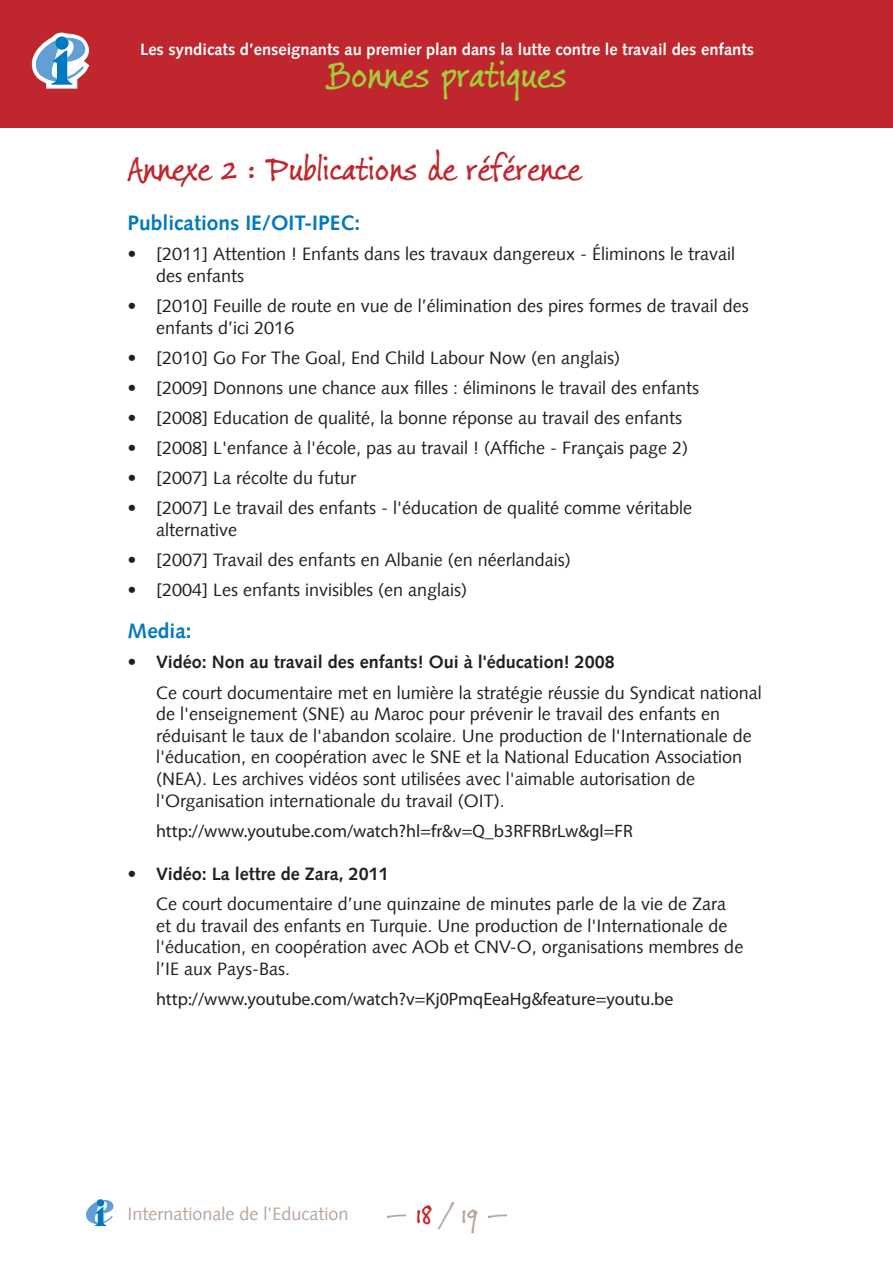
<style>
.page{position:relative;width:893px;height:1263px;background:#fff}
.page>*{position:absolute;margin:0;border:0;box-sizing:border-box;transform-origin:0 0}
.t1{font:40.5px "Jimmy Crack Corn Pro";color:#a3cd39}
.Header_2{font:36px "Jimmy Crack Corn Pro";color:#c0262d}
.Header_3{font:700 21px "Syntax LT";color:#0079c2}
.list_1{font:18px/21.6px "Syntax LT";color:#231f20}
.list_1-2{font:18px "Myriad Pro";color:#231f20}
.list_1-3{font:700 18px "Syntax LT";color:#231f20}
.t2{font:18px "Syntax LT";color:#b6a69c}
.t3{font:700 16.5px "Syntax LT";color:#fff}
.s1{font-weight:400}
.s2{font-family:"Jimmy Crack Corn Pro";font-size:30px}
.s3{font-family:"Jimmy Crack Corn Pro";font-size:30px;color:#c0262d}
</style>
<div class="page">
<div style="left:0;top:0;width:893px;height:128px;background:#c0262d"></div>
<svg style="left:31px;top:32px;width:59px;height:57px"></svg>
<svg style="left:86px;top:1199px;width:28px;height:27px"></svg>
<p class="t3" style="left:140px;top:40px;width:616px">Les syndicats d’enseignants au premier plan dans la lutte contre le travail des enfants</p>
<h1 class="t1" style="left:327px;top:46px;width:241px">Bonnes pratiques</h1>
<p class="Header_2" style="left:128px;top:143px;width:454px">Annexe 2 : Publications de référence</p>
<p class="Header_3" style="left:128px;top:211px;width:234px">Publications IE/OIT-IPEC:</p>
<p class="list_1" style="left:156px;top:243px;width:580px;text-indent:-28px">• [2011] Attention ! Enfants dans les travaux dangereux - Éliminons le travail des enfants</p>
<p class="list_1" style="left:156px;top:295px;width:594px;text-indent:-28px">• [2010] Feuille de route en vue de l’élimination des pires formes de travail des enfants d’ici 2016</p>
<p class="list_1" style="left:128px;top:347px;width:494px">• [2010] Go For The Goal, End Child Labour Now (en anglais)</p>
<p class="list_1" style="left:128px;top:377px;width:573px">• [2009] Donnons une chance aux filles : éliminons le travail des enfants</p>
<p class="list_1" style="left:128px;top:407px;width:556px">• [2008] Education de qualité, la bonne réponse au travail des enfants</p>
<p class="list_1" style="left:128px;top:437px;width:562px">• [2008] L'enfance à l'école, pas au travail ! (Affiche - Français page 2)</p>
<p class="list_1" style="left:128px;top:467px;width:230px">• [2007] La récolte du futur</p>
<p class="list_1" style="left:156px;top:497px;width:538px;text-indent:-28px">• [2007] Le travail des enfants - l'éducation de qualité comme véritable alternative</p>
<p class="list_1" style="left:128px;top:549px;width:445px">• [2007] Travail des enfants en Albanie (en néerlandais)</p>
<p class="list_1" style="left:128px;top:579px;width:341px">• [2004] Les enfants invisibles (en anglais)</p>
<p class="Header_3" style="left:128px;top:619px;width:66px">Media:</p>
<p class="list_1-3" style="left:128px;top:652px;width:489px"><span class="s1">•</span> Vidéo: Non au travail des enfants! Oui à l'éducation! 2008</p>
<p class="list_1" style="left:156px;top:681px;width:607px">Ce court documentaire met en lumière la stratégie réussie du Syndicat national de l'enseignement (SNE) au Maroc pour prévenir le travail des enfants en réduisant le taux de l'abandon scolaire. Une production de l'Internationale de l'éducation, en coopération avec le SNE et la National Education Association (NEA). Les archives vidéos sont utilisées avec l'aimable autorisation de l'Organisation internationale du travail (OIT).</p>
<p class="list_1-2" style="left:156px;top:819px;width:478px">http://www.youtube.com/watch?hl=fr&amp;v=Q_b3RFRBrLw&amp;gl=FR</p>
<p class="list_1-3" style="left:128px;top:863px;width:263px"><span class="s1">•</span> Vidéo: La lettre de Zara, 2011</p>
<p class="list_1" style="left:156px;top:893px;width:589px">Ce court documentaire d’une quinzaine de minutes parle de la vie de Zara et du travail des enfants en Turquie. Une production de l'Internationale de l'éducation, en coopération avec AOb et CNV-O, organisations membres de l’IE aux Pays-Bas.</p>
<p class="list_1-2" style="left:156px;top:988px;width:519px">http://www.youtube.com/watch?v=Kj0PmqEeaHg&amp;feature=youtu.be</p>
<p class="t2" style="left:128px;top:1203px;width:382px">Internationale de l’Education <span class="s2">—</span> <span class="s3">18</span> <span class="s2">/ 19 ―</span></p>
</div>
